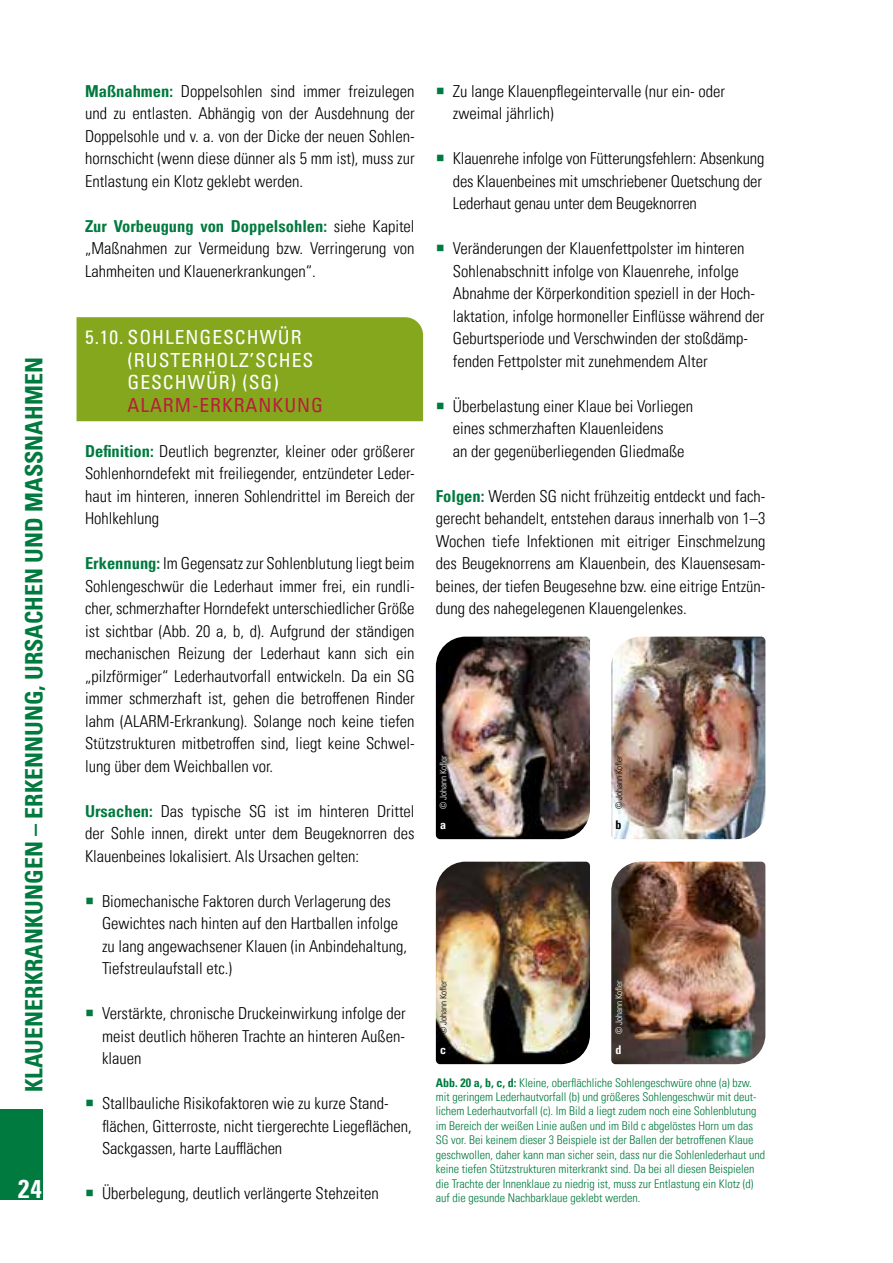
<style>
.page{position:relative;width:893px;height:1263px;background:#fff}
.page>*{position:absolute;margin:0;border:0;box-sizing:border-box;transform-origin:0 0}
.t1{font:700 condensed 25.5px "Univers LT Pro";color:#fff}
.t2{font:700 condensed 24px "Univers LT Pro";color:#007a3e}
.t3{font:condensed 19.5px/22.5px "Univers LT Pro";letter-spacing:.05em;color:#fff}
.t4{font:condensed 19.5px "Univers LT Pro";letter-spacing:.05em;color:#b71f3a}
.t5{font:300 condensed 16.5px/22.5px "Univers LT Pro";color:#000;text-align:justify}
.t6{font:300 condensed 12px/14.4px "Univers LT Pro";color:#007a3e}
.t7{font:700 condensed 12px "Univers LT Pro";color:#fff}
.t8{font:700 condensed 12px "Univers LT Pro";color:#000}
.t9{font:300 condensed 9px "Univers LT Pro";color:#fff}
.t10{font:300 condensed 9px "Univers LT Pro";color:#000}
.s1{font-weight:700;color:#007a3e}
.s2{font-weight:700}
</style>
<div class="page">
<div style="left:0;top:1109px;width:43px;height:90px;background:#007a3e"></div>
<div style="left:77px;top:317px;width:346px;height:104px;background:#85a71e"></div>
<img style="left:436px;top:637px;width:154px;height:202px">
<img style="left:611px;top:637px;width:154px;height:202px">
<img style="left:611px;top:862px;width:154px;height:202px">
<img style="left:436px;top:862px;width:154px;height:202px">
<h2 class="t2" style="left:19px;top:1092px;width:736px;rotate:-90deg">KLAUENERKRANKUNGEN – ERKENNUNG, URSACHEN UND MASSNAHMEN</h2>
<h1 class="t1" style="left:18px;top:1173px;width:25px">24</h1>
<p class="t5" style="left:85px;top:79px;width:331px"><span class="s1">Maßnahmen:</span> Doppelsohlen sind immer freizulegen und zu entlasten. Abhängig von der Ausdehnung der Doppelsohle und v. a. von der Dicke der neuen Sohlen&shy;hornschicht (wenn diese dünner als 5 mm ist), muss zur Entlastung ein Klotz geklebt werden.</p>
<p class="t5" style="left:85px;top:214px;width:331px"><span class="s1">Zur Vorbeugung von Doppelsohlen:</span> siehe Kapitel „Maßnahmen zur Vermeidung bzw. Verringerung von Lahmheiten und Klauenerkrankungen“.</p>
<p class="t3" style="left:128px;top:325px;width:187px;text-indent:-43px">5.10. SOHLENGESCHWÜR (RUSTERHOLZ’SCHES<br>GESCHWÜR) (SG)</p>
<p class="t4" style="left:128px;top:392px;width:197px">ALARM-ERKRANKUNG</p>
<p class="t5" style="left:85px;top:439px;width:331px"><span class="s1">Definition:</span> Deutlich begrenzter, kleiner oder größerer Sohlenhorndefekt mit freiliegender, entzündeter Leder&shy;haut im hinteren, inneren Sohlendrittel im Bereich der Hohlkehlung</p>
<p class="t5" style="left:85px;top:551px;width:331px"><span class="s1">Erkennung:</span> Im Gegensatz zur Sohlenblutung liegt beim Sohlengeschwür die Lederhaut immer frei, ein rundli&shy;cher, schmerzhafter Horndefekt unterschiedlicher Größe ist sichtbar (Abb. 20 a, b, d). Aufgrund der ständigen mechanischen Reizung der Lederhaut kann sich ein „pilzförmiger“ Lederhautvorfall entwickeln. Da ein SG immer schmerzhaft ist, gehen die betroffenen Rinder lahm (ALARM-Erkrankung). Solange noch keine tiefen Stützstrukturen mitbetroffen sind, liegt keine Schwel&shy;lung über dem Weichballen vor.</p>
<p class="t5" style="left:85px;top:799px;width:331px"><span class="s1">Ursachen:</span> Das typische SG ist im hinteren Drittel der Sohle innen, direkt unter dem Beugeknorren des Klauenbeines lokalisiert. Als Ursachen gelten:</p>
<p class="t5" style="left:102px;top:889px;width:307px;text-align:left">Biomechanische Faktoren durch Verlagerung des Gewichtes nach hinten auf den Hartballen infolge zu lang angewachsener Klauen (in Anbindehaltung, Tiefstreulaufstall etc.)</p>
<p class="t5" style="left:102px;top:1001px;width:305px">Verstärkte, chronische Druckeinwirkung infolge der meist deutlich höheren Trachte an hinteren Außen&shy;klauen</p>
<p class="t5" style="left:102px;top:1091px;width:311px;text-align:left">Stallbauliche Risikofaktoren wie zu kurze Stand&shy;flächen, Gitterroste, nicht tiergerechte Liegeflächen,<br>Sackgassen, harte Laufflächen</p>
<p class="t5" style="left:102px;top:1181px;width:278px">Überbelegung, deutlich verlängerte Stehzeiten</p>
<p class="t5" style="left:453px;top:79px;width:274px">Zu lange Klauenpflegeintervalle (nur ein- oder zweimal jährlich)</p>
<p class="t5" style="left:453px;top:146px;width:313px;text-align:left">Klauenrehe infolge von Fütterungsfehlern: Absenkung des Klauenbeines mit umschriebener Quetschung der<br>Lederhaut genau unter dem Beugeknorren</p>
<p class="t5" style="left:453px;top:236px;width:313px;text-align:left">Veränderungen der Klauenfettpolster im hinteren Sohlenabschnitt infolge von Klauenrehe, infolge Abnahme der Körperkondition speziell in der Hoch&shy;laktation, infolge hormoneller Einflüsse während der Geburtsperiode und Verschwinden der stoßdämp&shy;fenden Fettpolster mit zunehmendem Alter</p>
<p class="t5" style="left:453px;top:394px;width:242px;text-align:left">Überbelastung einer Klaue bei Vorliegen eines schmerzhaften Klauenleidens<br>an der gegenüberliegenden Gliedmaße</p>
<p class="t5" style="left:436px;top:484px;width:331px"><span class="s1">Folgen:</span> Werden SG nicht frühzeitig entdeckt und fach&shy;gerecht behandelt, entstehen daraus innerhalb von 1–3<br>Wochen tiefe Infektionen mit eitriger Einschmelzung des Beugeknorrens am Klauenbein, des Klauensesam&shy;beines, der tiefen Beugesehne bzw. eine eitrige Entzün&shy;dung des nahegelegenen Klauengelenkes.</p>
<p class="t9" style="left:437px;top:809px;width:56px;rotate:-90deg">© Johann Kofler</p>
<p class="t7" style="left:440px;top:817px;width:7px">a</p>
<p class="t10" style="left:437px;top:1034px;width:56px;rotate:-90deg">© Johann Kofler</p>
<p class="t7" style="left:440px;top:1042px;width:7px">c</p>
<p class="t10" style="left:613px;top:809px;width:56px;rotate:-90deg">© Johann Kofler</p>
<p class="t8" style="left:615px;top:817px;width:7px">b</p>
<p class="t9" style="left:613px;top:1034px;width:56px;rotate:-90deg">© Johann Kofler</p>
<p class="t7" style="left:615px;top:1042px;width:7px">d</p>
<p class="t6" style="left:436px;top:1074px;width:331px"><span class="s2">Abb. 20 a, b, c, d:</span> Kleine, oberflächliche Sohlengeschwüre ohne (a) bzw. mit geringem Lederhautvorfall (b) und größeres Sohlengeschwür mit deut&shy;lichem Lederhautvorfall (c). Im Bild a liegt zudem noch eine Sohlenblutung im Bereich der weißen Linie außen und im Bild c abgelöstes Horn um das SG vor. Bei keinem dieser 3 Beispiele ist der Ballen der betroffenen Klaue geschwollen, daher kann man sicher sein, dass nur die Sohlenlederhaut und keine tiefen Stützstrukturen miterkrankt sind. Da bei all diesen Beispielen die Trachte der Innenklaue zu niedrig ist, muss zur Entlastung ein Klotz (d) auf die gesunde Nachbarklaue geklebt werden.</p>
</div>
